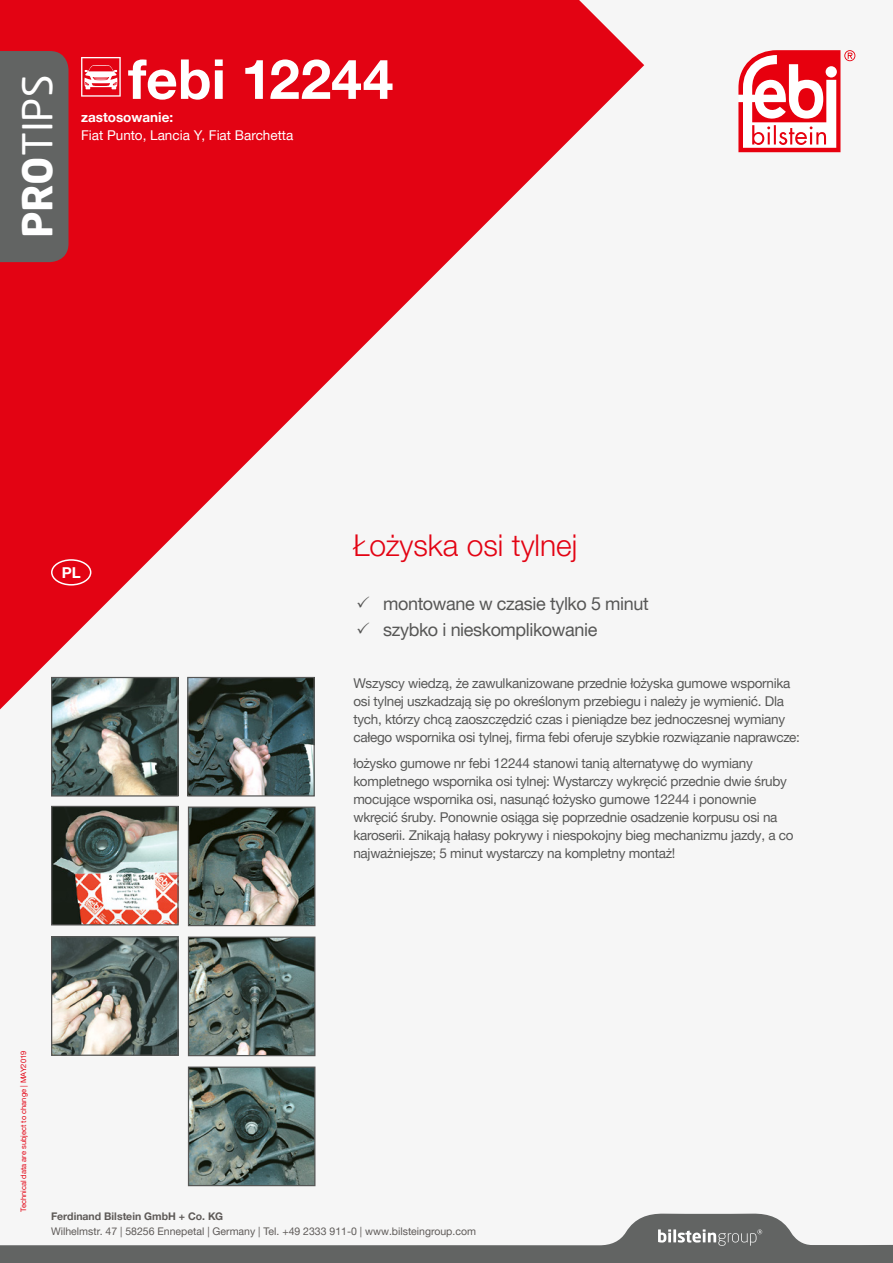
<style>
.page{position:relative;width:893px;height:1263px;background:#f6f6f6}
.page>*{position:absolute;margin:0;border:0;box-sizing:border-box;transform-origin:0 0}
.t1{font:700 55.2px "Helvetica Neue World 75";color:#fff}
.t2{font:40.65px "Neo Sans Pro";color:#fff}
.t3{font:30px "Helvetica Neue World 45 Lt";color:#e30313}
.t4{font:18px/26.5px "Helvetica Neue World 55 Roman";letter-spacing:-.02em;color:#575756}
.t5{font:700 15px "Helvetica Neue World 75";color:#fff}
.t6{font:13.5px/18px "Helvetica Neue World 55 Roman";letter-spacing:-.02em;color:#575756}
.t7{font:13.5px "Helvetica Neue World 55 Roman";color:#fff}
.t8{font:700 13.5px "Helvetica Neue World 75";color:#fff}
.t9{font:10.5px "Helvetica Neue World 55 Roman";color:#5e5a58}
.t10{font:700 10.5px "Helvetica Neue World 75";color:#5e5a58}
.t11{font:7.5px "Helvetica Neue World 55 Roman";color:#e30313}
.s1{font-weight:700}
</style>
<div class="page">
<svg style="left:0;top:0;width:644px;height:710px;fill:#e30313"></svg>
<div style="left:0;top:51px;width:69px;height:211px;background:#626463"></div>
<svg style="left:738px;top:50px;width:117px;height:102px"></svg>
<svg style="left:0;top:1213px;width:893px;height:50px"></svg>
<img style="left:53px;top:679px;width:124px;height:115px">
<div style="left:51px;top:677px;width:128px;height:119px;border:1px solid #575756"></div>
<img style="left:189px;top:679px;width:124px;height:115px">
<div style="left:187px;top:677px;width:128px;height:119px;border:1px solid #575756"></div>
<img style="left:53px;top:938px;width:124px;height:116px">
<div style="left:51px;top:936px;width:128px;height:120px;border:1px solid #575756"></div>
<img style="left:190px;top:1068px;width:123px;height:116px">
<div style="left:188px;top:1066px;width:127px;height:120px;border:1px solid #575756"></div>
<img style="left:190px;top:808px;width:123px;height:116px">
<div style="left:188px;top:806px;width:127px;height:120px;border:1px solid #575756"></div>
<img style="left:190px;top:938px;width:123px;height:116px">
<div style="left:188px;top:936px;width:127px;height:120px;border:1px solid #575756"></div>
<img style="left:53px;top:808px;width:124px;height:115px">
<div style="left:51px;top:806px;width:128px;height:119px;border:1px solid #575756"></div>
<div style="left:51px;top:559px;width:40px;height:26px;border:2px solid #fff;border-radius:50%"></div>
<svg style="left:81px;top:57px;width:40px;height:40px"></svg>
<svg style="left:357px;top:596px;width:12px;height:11px"></svg>
<svg style="left:357px;top:622px;width:12px;height:12px"></svg>
<h2 class="t2" style="left:13px;top:238px;width:165px;rotate:-90deg"><span class="s1">PRO</span>TIPS</h2>
<h1 class="t1" style="left:128px;top:48px;width:267px">febi 12244</h1>
<p class="t8" style="left:81px;top:110px;width:94px">zastosowanie:</p>
<p class="t7" style="left:81px;top:128px;width:214px">Fiat Punto, Lancia Y, Fiat Barchetta</p>
<p class="t5" style="left:62px;top:564px;width:20px">PL</p>
<h3 class="t3" style="left:353px;top:528px;width:225px">Łożyska osi tylnej</h3>
<h3 class="t4" style="left:383px;top:590px;width:267px">montowane w czasie tylko 5 minut szybko i nieskomplikowanie</h3>
<p class="t6" style="left:353px;top:674px;width:448px">Wszyscy wiedzą, że zawulkanizowane przednie łożyska gumowe wspornika osi tylnej uszkadzają się po określonym przebiegu i należy je wymienić. Dla tych, którzy chcą zaoszczędzić czas i pieniądze bez jednoczesnej wymiany całego wspornika osi tylnej, firma febi oferuje szybkie rozwiązanie naprawcze:</p>
<p class="t6" style="left:353px;top:755px;width:442px">łożysko gumowe nr febi 12244 stanowi tanią alternatywę do wymiany kompletnego wspornika osi tylnej: Wystarczy wykręcić przednie dwie śruby mocujące wspornika osi, nasunąć łożysko gumowe 12244 i ponownie wkręcić śruby. Ponownie osiąga się poprzednie osadzenie korpusu osi na karoserii. Znikają hałasy pokrywy i niespokojny bieg mechanizmu jazdy, a co najważniejsze; 5 minut wystarczy na kompletny montaż!</p>
<p class="t11" style="left:19px;top:1212px;width:163px;rotate:-90deg">Technical data are subject to change | MAY2019</p>
<p class="t10" style="left:51px;top:1210px;width:174px">Ferdinand Bilstein GmbH + Co. KG</p>
<p class="t9" style="left:51px;top:1225px;width:426px">Wilhelmstr. 47 | 58256 Ennepetal | Germany | Tel. +49 2333 911-0 | www.bilsteingroup.com</p>
</div>
